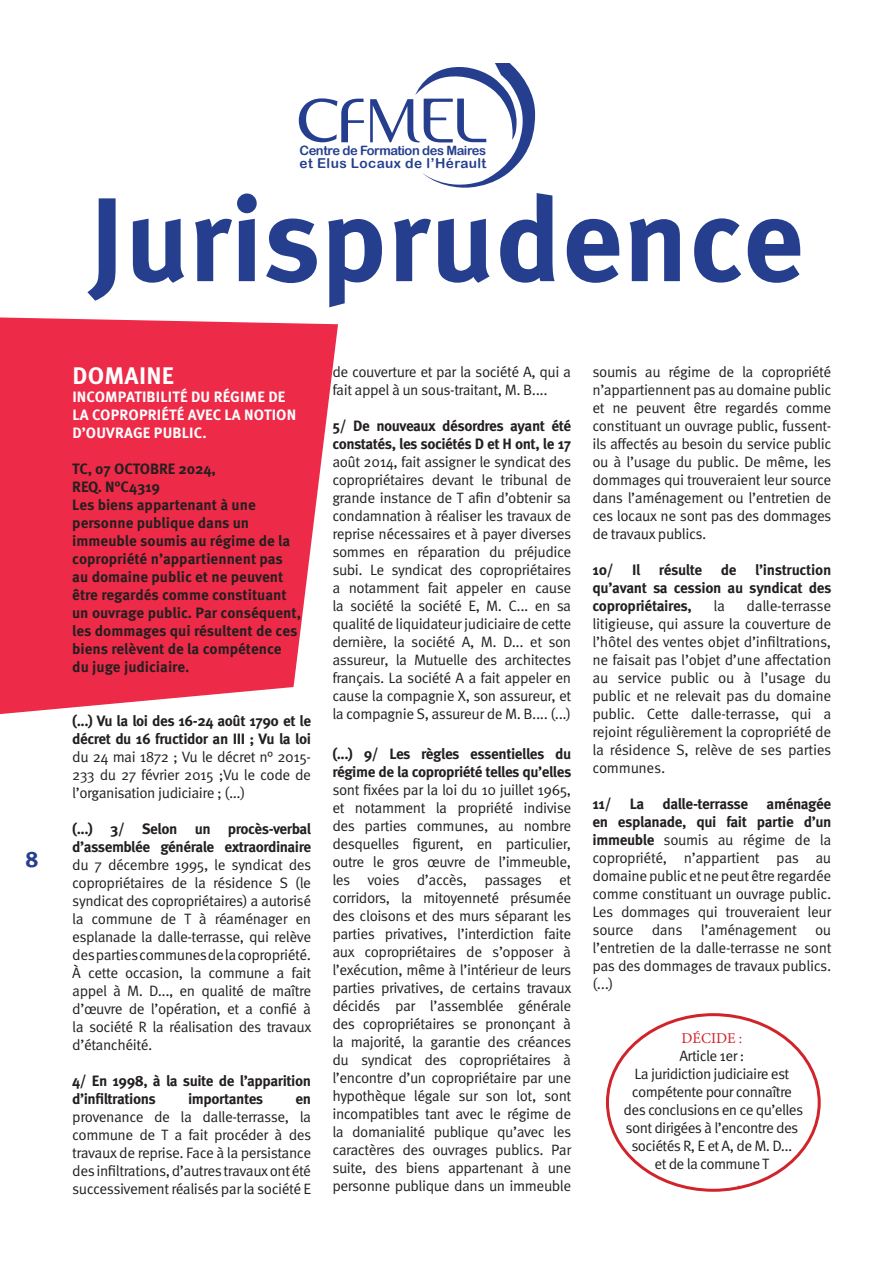
<style>
.page{position:relative;width:893px;height:1263px;background:#fff}
.page>*{position:absolute;margin:0;border:0;box-sizing:border-box;transform-origin:0 0}
.t1{font:700 119.1px "Meta Pro";color:#253f8e}
.t2{font:700 24px "Meta Pro";letter-spacing:.01em;color:#fff}
.t3{font:700 22.5px "Meta Pro";color:#253f8e}
.t4{font:15px/18px "Meta Pro Norm";letter-spacing:-.035em;color:#231f20;text-align:justify}
.t5{font:700 15px/18px "Meta Pro";letter-spacing:-.005em;color:#231f20}
.t6{font:700 15px/18px "Meta Pro";letter-spacing:.01em;color:#fff}
.t7{font:700 15px/18px "Meta Pro";letter-spacing:-.03em;color:#231f20}
.t8{font:15px "Minion Pro";color:#d1232a}
.t9{font:13.65px "Arial Rounded MT Bold";letter-spacing:.03em;color:#253f8e}
.t10{font:12.9px "Arial Rounded MT Bold";letter-spacing:-.035em;color:#253f8e}
.s1{font-family:"Meta Pro";font-weight:700}
</style>
<div class="page">
<svg style="left:0;top:317px;width:338px;height:397px;background:#ee405a"></svg>
<svg style="left:299px;top:98px;width:65px;height:44px"></svg>
<svg style="left:370px;top:64px;width:165px;height:124px"></svg>
<hr style="left:892px;top:310px;width:1px;height:138px;background:#00aeef">
<p class="t3" style="left:25px;top:842px;width:15px">8</p>
<p class="t10" style="left:300px;top:143px;width:188px">Centre de Formation des Maires</p>
<p class="t9" style="left:300px;top:155px;width:188px">et Elus Locaux de l’Hérault</p>
<p class="t1" style="left:89px;top:147px;width:716px">Jurisprudence</p>
<p class="t2" style="left:72px;top:357px;width:103px">DOMAINE</p>
<p class="t6" style="left:72px;top:387px;width:225px">INCOMPATIBILITÉ DU RÉGIME DE<br>LA COPROPRIÉTÉ AVEC LA NOTION<br>D’OUVRAGE PUBLIC.</p>
<p class="t5" style="left:72px;top:459px;width:145px">TC, 07 OCTOBRE 2024,</p>
<p class="t5" style="left:72px;top:477px;width:89px">REQ. N°C4319</p>
<p class="t5" style="left:72px;top:495px;width:230px">Les biens appartenant à une personne publique dans un immeuble soumis au régime de la copropriété n’appartiennent pas au domaine public et ne peuvent être regardés comme constituant un ouvrage public. Par conséquent, les dommages qui résultent de ces biens relèvent de la compétence</p>
<p class="t5" style="left:72px;top:657px;width:119px">du juge judiciaire.</p>
<p class="t4" style="left:72px;top:711px;width:240px"><span class="s1">(...) Vu la loi des 16-24 août 1790 et le décret du 16 fructidor an III ; Vu la loi </span>du 24 mai 1872 ; Vu le décret n° 2015- 233 du 27 février 2015 ;Vu le code de l’organisation judiciaire ; (...)</p>
<p class="t4" style="left:72px;top:819px;width:241px"><span class="s1">(...) 3/ Selon un procès-verbal d’assemblée générale extraordinaire </span>du 7 décembre 1995, le syndicat des copropriétaires de la résidence S (le syndicat des copropriétaires) a autorisé la commune de T à réaménager en esplanade la dalle-terrasse, qui relève des parties communes de la copropriété.<br>À cette occasion, la commune a fait appel à M. D..., en qualité de maître d’œuvre de l’opération, et a confié à la société R la réalisation des travaux d’étanchéité.</p>
<p class="t7" style="left:72px;top:1071px;width:240px">4/ En 1998, à la suite de l’apparition d’infiltrations</p>
<p class="t7" style="left:188px;top:1089px;width:77px">importantes</p>
<p class="t4" style="left:72px;top:1089px;width:240px;text-indent:223px"><span class="s1">en </span>provenance de la dalle-terrasse, la commune de T a fait procéder à des travaux de reprise. Face à la persistance des infiltrations, d’autres travaux ont été successivement réalisés par la société E</p>
<p class="t4" style="left:332px;top:362px;width:240px">de couverture et par la société A, qui a fait appel à un sous-traitant, M. B....</p>
<p class="t4" style="left:332px;top:416px;width:240px"><span class="s1">5/ De nouveaux désordres ayant été constatés, les sociétés D et H ont, le 17 </span>août 2014, fait assigner le syndicat des copropriétaires devant le tribunal de grande instance de T afin d’obtenir sa condamnation à réaliser les travaux de reprise nécessaires et à payer diverses sommes en réparation du préjudice subi. Le syndicat des copropriétaires a notamment fait appeler en cause la société la société E, M. C... en sa qualité de liquidateur judiciaire de cette dernière, la société A, M. D... et son assureur, la Mutuelle des architectes français. La société A a fait appeler en cause la compagnie X, son assureur, et la compagnie S, assureur de M. B.... (...)</p>
<p class="t4" style="left:332px;top:744px;width:241px"><span class="s1">(...) 9/ Les règles essentielles du régime de la copropriété telles qu’elles </span>sont fixées par la loi du 10 juillet 1965, et notamment la propriété indivise des parties communes, au nombre desquelles figurent, en particulier, outre le gros œuvre de l’immeuble, les voies d’accès, passages et corridors, la mitoyenneté présumée des cloisons et des murs séparant les parties privatives, l’interdiction faite aux copropriétaires de s’opposer à l’exécution, même à l’intérieur de leurs parties privatives, de certains travaux décidés par l’assemblée générale des copropriétaires se prononçant à la majorité, la garantie des créances du syndicat des copropriétaires à l’encontre d’un copropriétaire par une hypothèque légale sur son lot, sont incompatibles tant avec le régime de la domanialité publique qu’avec les caractères des ouvrages publics. Par suite, des biens appartenant à une personne publique dans un immeuble</p>
<p class="t4" style="left:592px;top:362px;width:241px">soumis au régime de la copropriété n’appartiennent pas au domaine public et ne peuvent être regardés comme constituant un ouvrage public, fussent&shy;ils affectés au besoin du service public ou à l’usage du public. De même, les dommages qui trouveraient leur source dans l’aménagement ou l’entretien de ces locaux ne sont pas des dommages de travaux publics.</p>
<p class="t5" style="left:592px;top:560px;width:240px;text-align:justify">10/ Il résulte de l’instruction qu’avant sa cession au syndicat des copropriétaires,</p>
<p class="t4" style="left:592px;top:596px;width:240px;text-indent:154px">dalle-terrasse litigieuse, qui assure la couverture de l’hôtel des ventes objet d’infiltrations, ne faisait pas l’objet d’une affectation au service public ou à l’usage du public et ne relevait pas du domaine public. Cette dalle-terrasse, qui a rejoint régulièrement la copropriété de la résidence S, relève de ses parties communes.</p>
<p class="t4" style="left:592px;top:794px;width:240px"><span class="s1">11/ La dalle-terrasse aménagée en esplanade, qui fait partie d’un immeuble</span> soumis au régime de la copropriété, n’appartient pas au domaine public et ne peut être regardée comme constituant un ouvrage public.<br>Les dommages qui trouveraient leur source dans l’aménagement ou l’entretien de la dalle-terrasse ne sont pas des dommages de travaux publics. (...)</p>
<p class="t8" style="left:682px;top:1028px;width:62px">DÉCIDE :</p>
<p class="t4" style="left:679px;top:1046px;width:66px">Article 1er :</p>
<p class="t4" style="left:634px;top:1064px;width:156px">La juridiction judiciaire est</p>
<p class="t4" style="left:632px;top:1082px;width:162px">compétente pour connaître</p>
<p class="t4" style="left:624px;top:1100px;width:181px">des conclusions en ce qu’elles</p>
<p class="t4" style="left:625px;top:1118px;width:175px">sont dirigées à l’encontre des</p>
<p class="t4" style="left:631px;top:1136px;width:163px">sociétés R, E et A, de M. D...</p>
<p class="t4" style="left:655px;top:1154px;width:116px">et de la commune T</p>
<p class="t8" style="left:737px;top:1172px;width:5px">.</p>
<p class="t4" style="left:713px;top:596px;width:13px">la</p>
</div>
